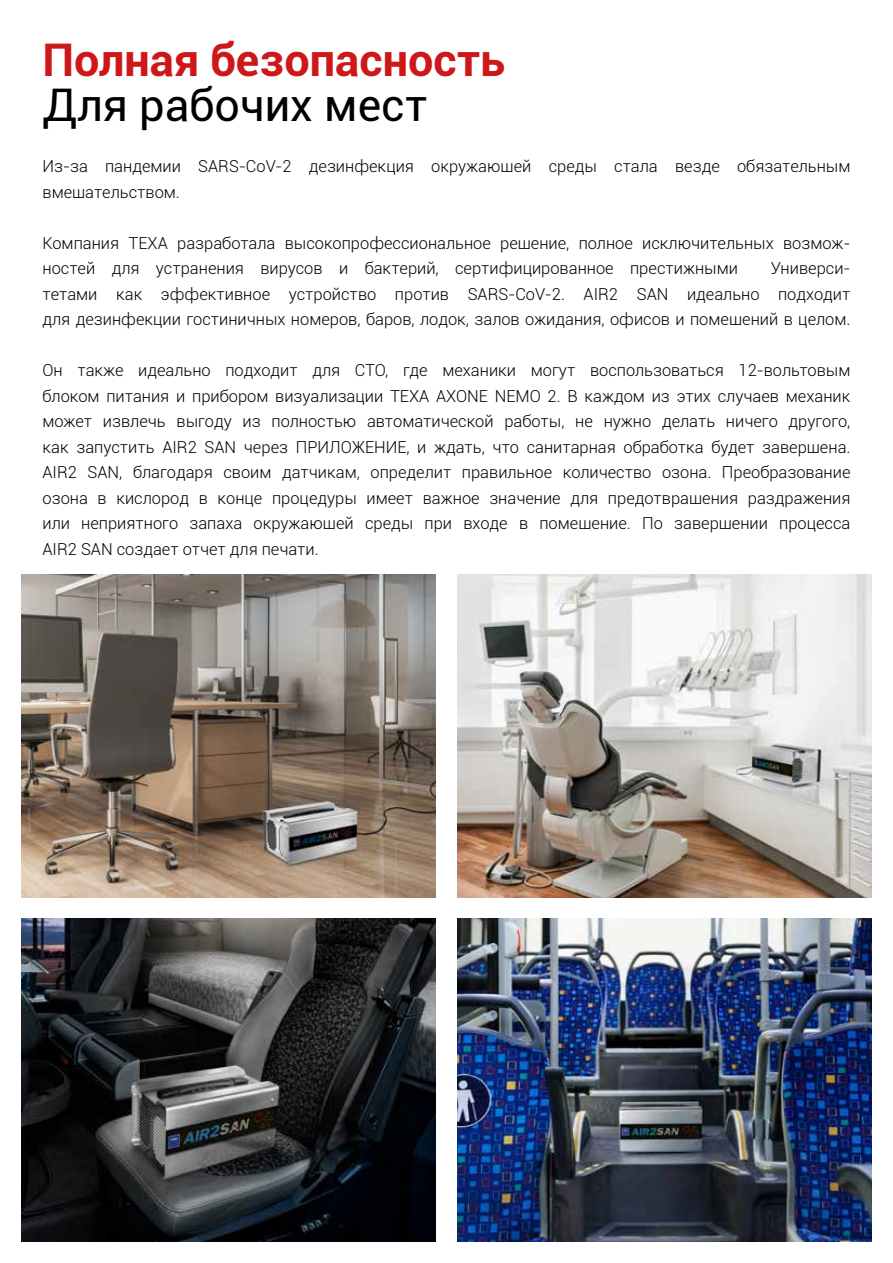
<style>
.page{position:relative;width:893px;height:1263px;background:#fff}
.page>*{position:absolute;margin:0;border:0;box-sizing:border-box;transform-origin:0 0}
.t1{font:700 45px "Roboto";color:#cd1719}
.t2{font:45px "Roboto";color:#000}
.t3{font:300 16.5px/25.5px "Roboto";color:#000}
</style>
<div class="page">
<img style="left:21px;top:918px;width:415px;height:324px">
<img style="left:457px;top:918px;width:415px;height:324px">
<img style="left:21px;top:574px;width:415px;height:323px">
<img style="left:457px;top:574px;width:415px;height:323px">
<h1 class="t1" style="left:43px;top:29px;width:464px">Полная безопасность</h1>
<h1 class="t2" style="left:43px;top:74px;width:387px">Для рабочих мест</h1>
<p class="t3" style="left:43px;top:153px;width:809px">Из-за пандемии SARS-CoV-2 дезинфекция окружающей среды стала везде обязательным вмешательством.</p>
<p class="t3" style="left:43px;top:230px;width:809px">Компания TEXA разработала высокопрофессиональное решение, полное исключительных возмож&shy;ностей для устранения вирусов и бактерий, сертифицированное престижными</p>
<p class="t3" style="left:43px;top:255px;width:809px;text-align:justify;text-indent:728px">Универси&shy;тетами как эффективное устройство против SARS-CoV-2. AIR2 SAN идеально подходит для дезинфекции гостиничных номеров, баров, лодок, залов ожидания, офисов и помещений в целом.</p>
<p class="t3" style="left:43px;top:357px;width:809px;text-align:justify">Он также идеально подходит для СТО, где механики могут воспользоваться 12-вольтовым блоком питания и прибором визуализации TEXA AXONE NEMO 2. В каждом из этих случаев механик может извлечь выгоду из полностью автоматической работы, не нужно делать ничего другого, как запустить AIR2 SAN через ПРИЛОЖЕНИЕ, и ждать, что санитарная обработка будет завершена.<br>AIR2 SAN, благодаря своим датчикам, определит правильное количество озона. Преобразование озона в кислород в конце процедуры имеет важное значение для предотвращения раздражения или неприятного запаха окружающей среды при входе в помещение. По завершении процесса AIR2 SAN создает отчет для печати.</p>
</div>
